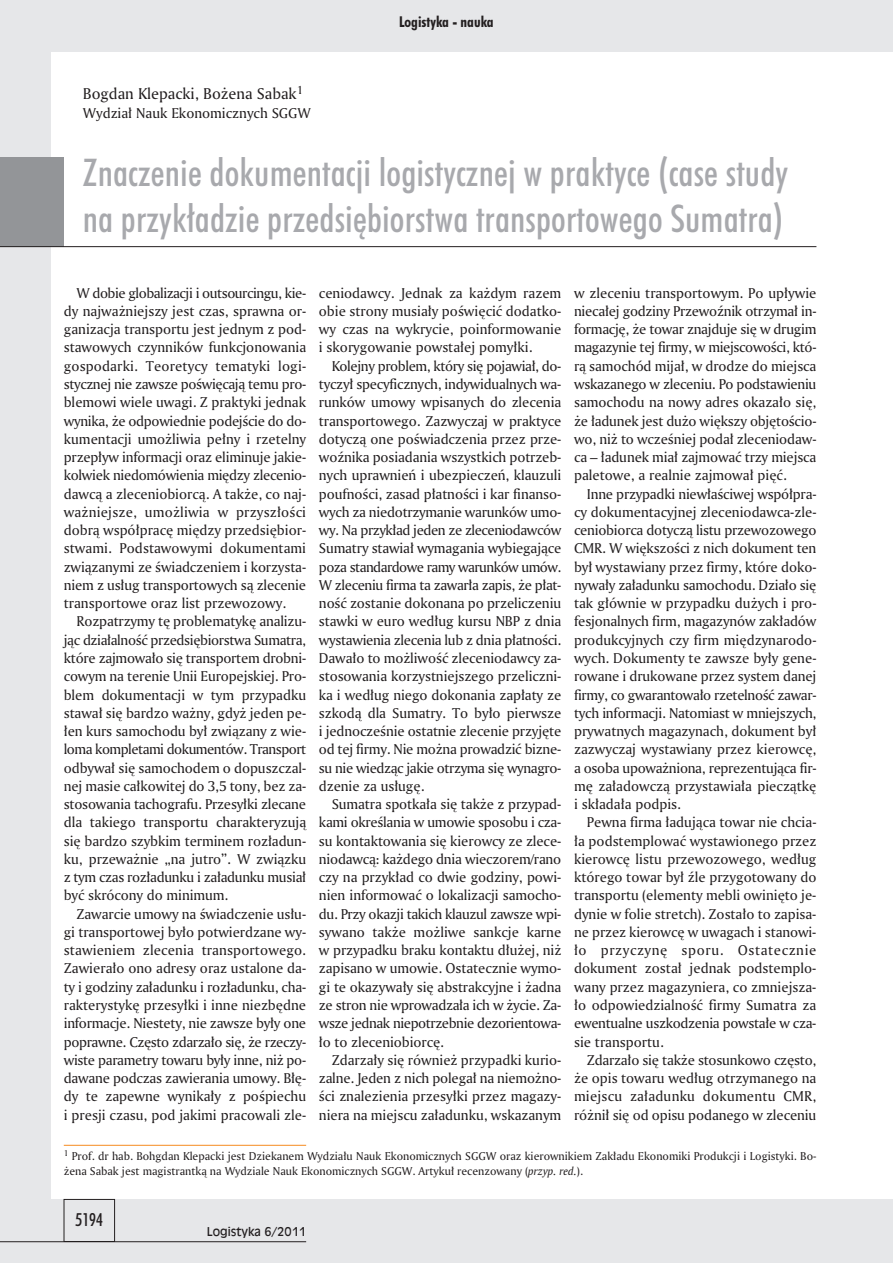
<style>
.page{position:relative;width:893px;height:1263px;background:#fff}
.page>*{position:absolute;margin:0;border:0;box-sizing:border-box;transform-origin:0 0}
.t1{font:38.25px/45.9px "Futura Md Cn EU";letter-spacing:.005em;color:#a8a9ad}
.t2{font:18px "Futura Md Cn EU";color:#231f20}
.t3{font:16.5px "Amerigo EU";color:#231f20}
.t4{font:15px/18.3px "Amerigo EU";letter-spacing:-.005em;color:#231f20;text-align:justify}
.t5{font:15px "Futura Bd Cn EU";color:#231f20}
.t6{font:12px/15.3px "Amerigo EU";color:#231f20}
.t7{font:12px "Incised 901 EU";color:#231f20}
.s1{font-style:italic}
</style>
<div class="page">
<div style="left:0;top:1199px;width:893px;height:64px;background:#e6e7e9"></div>
<div style="left:0;top:0;width:893px;height:51px;background:#e6e7e9"></div>
<div style="left:0;top:0;width:51px;height:1263px;background:#e6e7e9"></div>
<div style="left:0;top:157px;width:64px;height:90px;background:#939598"></div>
<hr style="left:0;top:246px;width:816px;height:1px;background:#231f20">
<hr style="left:0;top:1241px;width:306px;height:1px;background:#231f20">
<div style="left:64px;top:1199px;width:51px;height:43px;border:1px solid #231f20"></div>
<hr style="left:64px;top:1145px;width:242px;height:1px;background:#f68b1f">
<p class="t3" style="left:83px;top:88px;width:222px">Bog dan Kle pac ki, Bo że na Sa ba k<sup>1</sup></p>
<p class="t4" style="left:83px;top:105px;width:229px">Wy dział Na uk Eko no micz nych SGGW</p>
<p class="t5" style="left:399px;top:13px;width:96px">Logistyka - nauka</p>
<h1 class="t1" style="left:83px;top:153px;width:707px">Zna cze nie do ku men ta cji lo gi stycz nej w prak ty ce (ca se stu dy na przy kła dzie przed się bior stwa trans por to we go Su ma tra)</h1>
<p class="t4" style="left:64px;top:285px;width:244px;text-indent:13px">W do bie glo ba li za cji i out so ur cin gu, kie - dy naj waż niej szy jest czas, spraw na or - ga ni za cja trans por tu jest jed nym z pod - sta wo wych czyn ni ków funk cjo no wa nia go spo dar ki. Teo re ty cy te ma ty ki lo gi - stycz nej nie za wsze po świę ca ją te mu pro - ble mo wi wie le uwa gi. Z prak ty ki jed nak wy ni ka, że od po wied nie po dej ście do do - ku men ta cji umoż li wia peł ny i rze tel ny prze pływ in for ma cji oraz eli mi nu je ja kie - kol wiek nie do mó wie nia mię dzy zle ce nio - daw cą a zle ce nio bior cą. A tak że, co naj - waż niej sze, umoż li wia w przy szło ści do brą współ pra cę mię dzy przed się bior - stwa mi. Pod sta wo wy mi do ku men ta mi zwią za ny mi ze świad cze niem i ko rzy sta - niem z usług trans por to wych są zle ce nie trans por to we oraz list prze wo zo wy.</p>
<p class="t4" style="left:64px;top:613px;width:244px;text-indent:13px">Roz pa trzy my tę pro ble ma ty kę ana li zu - jąc dzia łal ność przed się bior stwa Su ma tra, któ re zaj mo wa ło się trans por tem drob ni - co wym na te re nie Unii Eu ro pej skiej. Pro - blem do ku men ta cji w tym przy pad ku sta wał się bar dzo waż ny, gdyż je den pe - łen kurs sa mo cho du był zwią za ny z wie - lo ma kom ple ta mi do ku men tów. Trans port od by wał się sa mo cho dem o do pusz czal - nej ma sie cał ko wi tej do 3,5 to ny, bez za - sto so wa nia ta cho gra fu. Prze sył ki zle ca ne dla ta kie go trans por tu cha rak te ry zu ją się bar dzo szyb kim ter mi nem roz ła dun - ku, prze waż nie „na ju tro”. W związ ku z tym czas roz ła dun ku i za ła dun ku mu siał być skró co ny do mi ni mum.</p>
<p class="t4" style="left:64px;top:906px;width:244px;text-indent:13px">Za war cie umo wy na świad cze nie usłu - gi trans por to wej by ło po twier dza ne wy - sta wie niem zle ce nia trans por to we go.<br>Za wie ra ło ono ad re sy oraz usta lo ne da - ty i go dzi ny za ła dun ku i roz ła dun ku, cha - rak te ry sty kę prze sył ki i in ne nie zbęd ne in for ma cje. Nie ste ty, nie za wsze by ły one po praw ne. Czę sto zda rza ło się, że rze czy - wi ste pa ra me try to wa ru by ły in ne, niż po - da wa ne pod czas za wie ra nia umo wy. Błę - dy te za pew ne wy ni ka ły z po śpie chu i pre sji cza su, pod ja ki mi pra co wa li zle -</p>
<p class="t4" style="left:319px;top:285px;width:244px">ce nio daw cy. Jed nak za każ dym ra zem obie stro ny mu sia ły po świę cić do dat ko - wy czas na wy kry cie, po in for mo wa nie i sko ry go wa nie po wsta łej po mył ki.</p>
<p class="t4" style="left:319px;top:358px;width:244px;text-indent:13px">Ko lej ny pro blem, któ ry się po ja wiał, do - ty czył spe cy ficz nych, in dy wi du al nych wa - run ków umo wy wpi sa nych do zle ce nia trans por to we go. Za zwy czaj w prak ty ce do ty czą one po świad cze nia przez prze - woź ni ka po sia da nia wszyst kich po trzeb - nych upraw nień i ubez pie czeń, klau zu li po uf no ści, za sad płat no ści i kar fi nan so - wych za nie do trzy ma nie wa run ków umo - wy. Na przy kład je den ze zle ce nio daw ców Su ma try sta wiał wy ma ga nia wy bie ga ją ce po za stan dar do we ra my wa run ków umów.<br>W zle ce niu fir ma ta za war ła za pis, że płat - ność zo sta nie do ko na na po prze li cze niu staw ki w eu ro we dług kur su NBP z dnia wy sta wie nia zle ce nia lub z dnia płat no ści.<br>Da wa ło to moż li wość zle ce nio daw cy za - sto so wa nia ko rzyst niej sze go prze licz ni - ka i we dług nie go do ko na nia za pła ty ze szko dą dla Su ma try. To by ło pierw sze i jed no cze śnie ostat nie zle ce nie przy ję te od tej fir my. Nie moż na pro wa dzić biz ne - su nie wie dząc ja kie otrzy ma się wy na gro - dze nie za usłu gę.</p>
<p class="t4" style="left:319px;top:796px;width:244px;text-indent:13px">Su ma tra spo tka ła się tak że z przy pad - ka mi okre śla nia w umo wie spo so bu i cza - su kon tak to wa nia się kie row cy ze zle ce - nio daw cą: każ de go dnia wie czo rem/ra no czy na przy kład co dwie go dzi ny, po wi - nien in for mo wać o lo ka li za cji sa mo cho - du. Przy oka zji ta kich klau zul za wsze wpi - sy wa no tak że moż li we sank cje kar ne w przy pad ku bra ku kon tak tu dłu żej, niż za pi sa no w umo wie. Osta tecz nie wy mo - gi te oka zy wa ły się abs trak cyj ne i żad na ze stron nie wpro wa dza ła ich w ży cie. Za - wsze jed nak nie po trzeb nie dez orien to wa - ło to zle ce nio bior cę.</p>
<p class="t4" style="left:319px;top:1052px;width:244px;text-indent:13px">Zda rza ły się rów nież przy pad ki ku rio - zal ne. Je den z nich po le gał na nie moż no - ści zna le zie nia prze sył ki przez ma ga zy - nie ra na miej scu za ła dun ku, wska za nym</p>
<p class="t4" style="left:574px;top:285px;width:244px">w zle ce niu trans por to wym. Po upły wie nie ca łej go dzi ny Prze woź nik otrzy mał in - for ma cję, że to war znaj du je się w dru gim ma ga zy nie tej fir my, w miej sco wo ści, któ - rą sa mo chód mi jał, w dro dze do miej sca wska za ne go w zle ce niu. Po pod sta wie niu sa mo cho du na no wy ad res oka za ło się, że ła du nek jest du żo więk szy ob ję to ścio - wo, niż to wcze śniej po dał zle ce nio daw - ca – ła du nek miał zaj mo wać trzy miej sca pa le to we, a re al nie zaj mo wał pięć.</p>
<p class="t4" style="left:574px;top:486px;width:244px;text-indent:13px">In ne przy pad ki nie wła ści wej współ pra - cy do ku men ta cyj nej zle ce nio daw ca -zle - ce nio bior ca do ty czą li stu prze wo zo we go CMR. W więk szo ści z nich do ku ment ten był wy sta wia ny przez fir my, któ re do ko - ny wa ły za ła dun ku sa mo cho du. Dzia ło się tak głów nie w przy pad ku du żych i pro - fe sjo nal nych firm, ma ga zy nów za kła dów pro duk cyj nych czy firm mię dzy na ro do - wych. Do ku men ty te za wsze by ły ge ne - ro wa ne i dru ko wa ne przez sys tem da nej fir my, co gwa ran to wa ło rze tel ność za war - tych in for ma cji. Na to miast w mniej szych, pry wat nych ma ga zy nach, do ku ment był za zwy czaj wy sta wia ny przez kie row cę, a oso ba upo waż nio na, re pre zen tu ją ca fir - mę za ła dow czą przy sta wia ła pie cząt kę i skła da ła pod pis.</p>
<p class="t4" style="left:574px;top:814px;width:244px;text-indent:13px">Pew na fir ma ła du ją ca to war nie chcia - ła pod stem plo wać wy sta wio ne go przez kie row cę li stu prze wo zo we go, we dług któ re go to war był źle przy go to wa ny do trans por tu (ele men ty me bli owi nię to je - dy nie w fo lie stretch). Zo sta ło to za pi sa - ne przez kie row cę w uwa gach i sta no wi - ło przy czy nę spo ru. Osta tecz nie do ku ment zo stał jed nak pod stem plo - wa ny przez ma ga zy nie ra, co zmniej sza - ło od po wie dzial ność fir my Su ma tra za ewen tu al ne uszko dze nia po wsta łe w cza - sie trans por tu.</p>
<p class="t4" style="left:574px;top:1052px;width:244px;text-indent:13px">Zda rza ło się tak że sto sun ko wo czę sto, że opis to wa ru we dług otrzy ma ne go na miej scu za ła dun ku do ku men tu CMR, róż nił się od opi su po da ne go w zle ce niu</p>
<p class="t6" style="left:64px;top:1149px;width:754px"><sup>1</sup> Prof. dr hab. Bohg dan Kle pac ki jest Dzie ka nem Wy dzia łu Na uk Eko no micz nych SGGW oraz kie row ni kiem Za kła du Eko no mi ki Pro duk cji i Lo gi sty ki. Bo - że na Sa bak jest ma gi strant ką na Wy dzia le Na uk Eko no micz nych SGGW. Ar ty kuł re cen zo wa ny (<span class="s1">przyp. red.</span>).</p>
<p class="t2" style="left:75px;top:1212px;width:29px">5194</p>
<p class="t7" style="left:207px;top:1224px;width:101px">Logistyka 6/2011</p>
</div>
